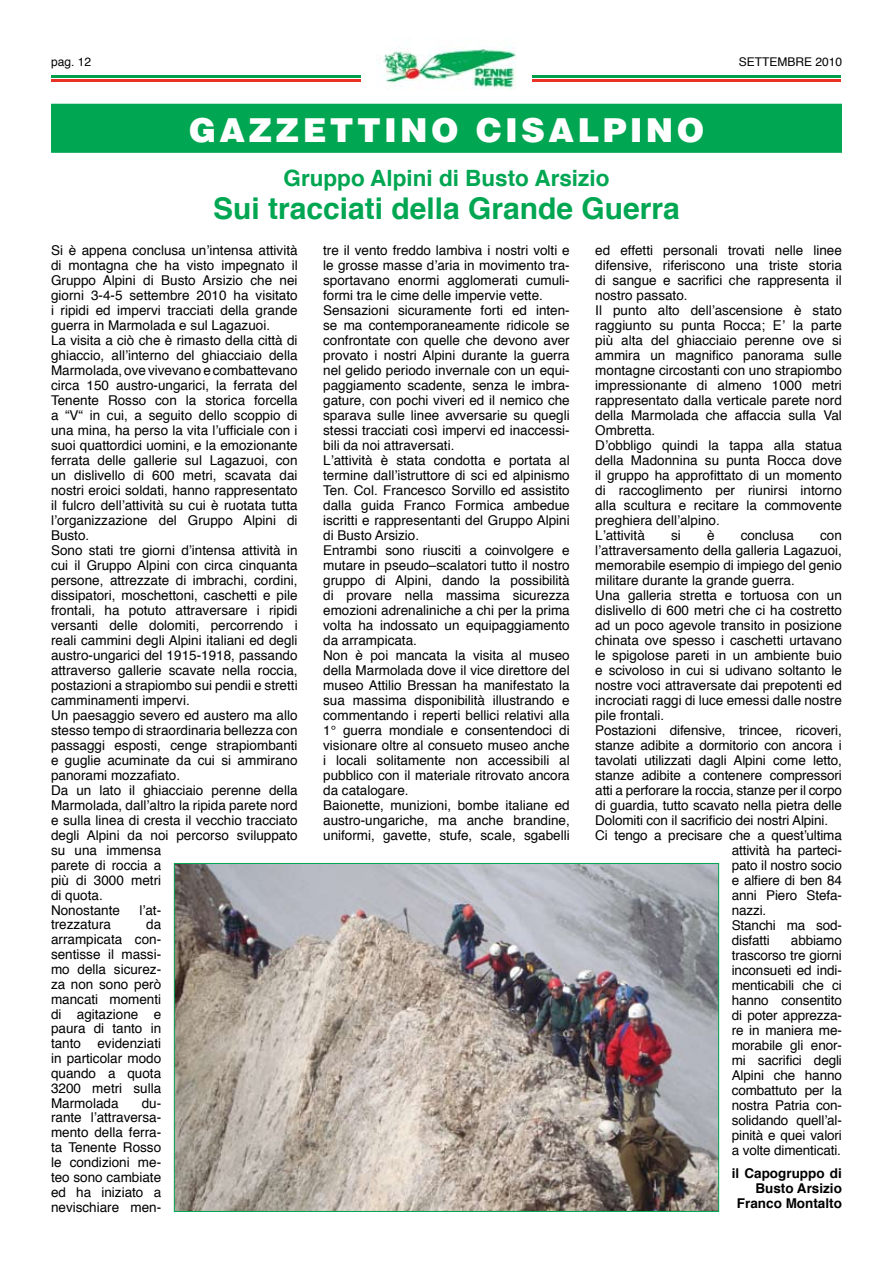
<style>
.page{position:relative;width:893px;height:1263px;background:#fff}
.page>*{position:absolute;margin:0;border:0;box-sizing:border-box;transform-origin:0 0}
.t1{font:900 33px "Helvetica";letter-spacing:.1em;color:#fff}
.t2{font:700 30px "Helvetica";color:#00a651}
.t3{font:700 22.5px "Helvetica";color:#00a651}
.t4{font:13.5px/15px "Helvetica";color:#000}
.t5{font:700 13.5px/15px "Helvetica";color:#000;text-align:right}
.t6{font:12px "Helvetica";color:#000}
</style>
<div class="page">
<hr style="left:531px;top:80px;width:310px;height:2px;background:#e83226">
<hr style="left:531px;top:75px;width:310px;height:3px;background:#009d4c">
<hr style="left:51px;top:80px;width:310px;height:2px;background:#e83226">
<hr style="left:51px;top:75px;width:310px;height:3px;background:#009d4c">
<img style="left:361px;top:46px;width:171px;height:58px">
<div style="left:52px;top:104px;width:789px;height:48px;background:#00a651"></div>
<div style="left:51px;top:104px;width:791px;height:49px;border:2px solid #00a651"></div>
<img style="left:176px;top:865px;width:541px;height:345px">
<p class="t6" style="left:51px;top:52px;width:42px">pag. 12</p>
<p class="t6" style="left:739px;top:53px;width:105px">SETTEMBRE 2010</p>
<h1 class="t1" style="left:189px;top:108px;width:517px">GAZZETTINO CISALPINO</h1>
<h3 class="t3" style="left:284px;top:160px;width:327px">Gruppo Alpini di Busto Arsizio</h3>
<h2 class="t2" style="left:213px;top:184px;width:468px">Sui tracciati della Grande Guerra</h2>
<p class="t4" style="left:51px;top:243px;width:248px">Si è appena conclusa un’intensa attività di montagna che ha visto impegnato il Gruppo Alpini di Busto Arsizio che nei giorni 3-4-5 settembre 2010 ha visitato i ripidi ed impervi tracciati della grande guerra in Marmolada e sul Lagazuoi.<br>La visita a ciò che è rimasto della città di ghiaccio, all’interno del ghiacciaio della Marmolada, ove vivevano e combattevano circa 150 austro-ungarici, la ferrata del Tenente Rosso con la storica forcella a “V“ in cui, a seguito dello scoppio di una mina, ha perso la vita l’ufficiale con i suoi quattordici uomini, e la emozionante ferrata delle gallerie sul Lagazuoi, con un dislivello di 600 metri, scavata dai nostri eroici soldati, hanno rappresentato il fulcro dell’attività su cui è ruotata tutta l’organizzazione del Gruppo Alpini di Busto.<br>Sono stati tre giorni d’intensa attività in cui il Gruppo Alpini con circa cinquanta persone, attrezzate di imbrachi, cordini, dissipatori, moschettoni, caschetti e pile frontali, ha potuto attraversare i ripidi versanti delle dolomiti, percorrendo i reali cammini degli Alpini italiani ed degli austro-ungarici del 1915-1918, passando attraverso gallerie scavate nella roccia, postazioni a strapiombo sui pendii e stretti camminamenti impervi.<br>Un paesaggio severo ed austero ma allo stesso tempo di straordinaria bellezza con passaggi esposti, cenge strapiombanti e guglie acuminate da cui si ammirano panorami mozzafiato.<br>Da un lato il ghiacciaio perenne della Marmolada, dall’altro la ripida parete nord e sulla linea di cresta il vecchio tracciato degli Alpini da noi percorso sviluppato su una immensa<br>parete di roccia a<br>più di 3000 metri<br>di quota.<br>Nonostante</p>
<p class="t4" style="left:323px;top:243px;width:248px">tre il vento freddo lambiva i nostri volti e le grosse masse d’aria in movimento tra&shy;sportavano enormi agglomerati cumuli&shy;formi tra le cime delle impervie vette.<br>Sensazioni sicuramente forti ed inten&shy;se ma contemporaneamente ridicole se confrontate con quelle che devono aver provato i nostri Alpini durante la guerra nel gelido periodo invernale con un equi&shy;paggiamento scadente, senza le imbra&shy;gature, con pochi viveri ed il nemico che sparava sulle linee avversarie su quegli stessi tracciati così impervi ed inaccessi&shy;bili da noi attraversati.<br>L’attività è stata condotta e portata al termine dall’istruttore di sci ed alpinismo Ten. Col. Francesco Sorvillo ed assistito dalla guida Franco Formica ambedue iscritti e rappresentanti del Gruppo Alpini di Busto Arsizio.<br>Entrambi sono riusciti a coinvolgere e mutare in pseudo–scalatori tutto il nostro gruppo di Alpini, dando la possibilità di provare nella massima sicurezza emozioni adrenaliniche a chi per la prima volta ha indossato un equipaggiamento da arrampicata.<br>Non è poi mancata la visita al museo della Marmolada dove il vice direttore del museo Attilio Bressan ha manifestato la sua massima disponibilità illustrando e commentando i reperti bellici relativi alla 1° guerra mondiale e consentendoci di visionare oltre al consueto museo anche i locali solitamente non accessibili al pubblico con il materiale ritrovato ancora da catalogare.<br>Baionette, munizioni, bombe italiane ed austro-ungariche, ma anche brandine, uniformi, gavette, stufe, scale, sgabelli</p>
<p class="t4" style="left:595px;top:243px;width:248px">ed effetti personali trovati nelle linee difensive, riferiscono una triste storia di sangue e sacrifici che rappresenta il nostro passato.<br>Il punto alto dell’ascensione è stato raggiunto su punta Rocca; E’ la parte più alta del ghiacciaio perenne ove si ammira un magnifico panorama sulle montagne circostanti con uno strapiombo impressionante di almeno 1000 metri rappresentato dalla verticale parete nord della Marmolada che affaccia sulla Val Ombretta.<br>D’obbligo quindi la tappa alla statua della Madonnina su punta Rocca dove il gruppo ha approfittato di un momento di raccoglimento per riunirsi intorno alla scultura e recitare la commovente preghiera dell’alpino.<br>L’attività</p>
<p class="t4" style="left:671px;top:528px;width:11px">si</p>
<p class="t4" style="left:707px;top:528px;width:9px">è</p>
<p class="t4" style="left:741px;top:528px;width:55px">conclusa</p>
<p class="t4" style="left:820px;top:528px;width:23px">con</p>
<p class="t4" style="left:595px;top:543px;width:248px">l’attraversamento della galleria Lagazuoi,</p>
<p class="t4" style="left:595px;top:558px;width:248px">memorabile esempio di impiego del genio</p>
<p class="t4" style="left:595px;top:573px;width:201px">militare durante la grande guerra.</p>
<p class="t4" style="left:595px;top:588px;width:248px">Una galleria stretta e tortuosa con un</p>
<p class="t4" style="left:595px;top:603px;width:248px">dislivello di 600 metri che ci ha costretto</p>
<p class="t4" style="left:595px;top:618px;width:248px">ad un poco agevole transito in posizione</p>
<p class="t4" style="left:595px;top:633px;width:248px">chinata ove spesso i caschetti urtavano</p>
<p class="t4" style="left:595px;top:648px;width:248px">le spigolose pareti in un ambiente buio</p>
<p class="t4" style="left:595px;top:663px;width:248px">e scivoloso in cui si udivano soltanto le</p>
<p class="t4" style="left:595px;top:678px;width:248px">nostre voci attraversate dai prepotenti ed</p>
<p class="t4" style="left:595px;top:693px;width:248px">incrociati raggi di luce emessi dalle nostre</p>
<p class="t4" style="left:595px;top:708px;width:71px">pile frontali.</p>
<p class="t4" style="left:595px;top:723px;width:248px">Postazioni difensive, trincee, ricoveri,</p>
<p class="t4" style="left:595px;top:738px;width:248px">stanze adibite a dormitorio con ancora i</p>
<p class="t4" style="left:595px;top:753px;width:248px">tavolati utilizzati dagli Alpini come letto,</p>
<p class="t4" style="left:595px;top:768px;width:248px">stanze adibite a contenere compressori</p>
<p class="t4" style="left:595px;top:783px;width:248px">atti a perforare la roccia, stanze per il corpo</p>
<p class="t4" style="left:595px;top:798px;width:248px">di guardia, tutto scavato nella pietra delle</p>
<p class="t4" style="left:595px;top:813px;width:234px">Dolomiti con il sacrificio dei nostri Alpini.</p>
<p class="t4" style="left:595px;top:828px;width:248px">Ci tengo a precisare che a quest’ultima</p>
<p class="t4" style="left:732px;top:843px;width:112px">attività ha parteci-</p>
<p class="t4" style="left:732px;top:858px;width:112px">pato il nostro socio</p>
<p class="t4" style="left:732px;top:873px;width:112px">e alfiere di ben 84</p>
<p class="t4" style="left:732px;top:888px;width:112px">anni Piero Stefa-</p>
<p class="t4" style="left:732px;top:903px;width:36px">nazzi.</p>
<p class="t4" style="left:732px;top:918px;width:112px">Stanchi ma sod-</p>
<p class="t4" style="left:732px;top:933px;width:40px">disfatti</p>
<p class="t4" style="left:139px;top:903px;width:23px">l’at-</p>
<p class="t4" style="left:51px;top:918px;width:112px;text-align:justify;text-indent:95px">da arrampicata con&shy;sentisse il massi&shy;mo della sicurez&shy;za non sono però mancati momenti di agitazione e paura di tanto in tanto evidenziati in particolar modo quando a quota 3200 metri sulla Marmolada</p>
<p class="t4" style="left:51px;top:917px;width:62px">trezzatura</p>
<p class="t4" style="left:732px;top:933px;width:112px;text-align:justify;text-indent:59px">abbiamo trascorso tre giorni inconsueti ed indi&shy;menticabili che ci hanno consentito di poter apprezza&shy;re in maniera me&shy;morabile gli enor&shy;mi sacrifici degli Alpini che hanno combattuto per la nostra Patria con&shy;solidando quell’al&shy;pinità e quei valori a volte dimenticati.</p>
<p class="t5" style="left:732px;top:1166px;width:112px">il Capogruppo di<br>Busto Arsizio<br>Franco Montalto</p>
<p class="t4" style="left:51px;top:1096px;width:112px;text-align:justify;text-indent:91px">du&shy;rante l’attraversa&shy;mento della ferra&shy;ta Tenente Rosso le condizioni me&shy;teo sono cambiate ed ha iniziato a nevischiare men-</p>
</div>
